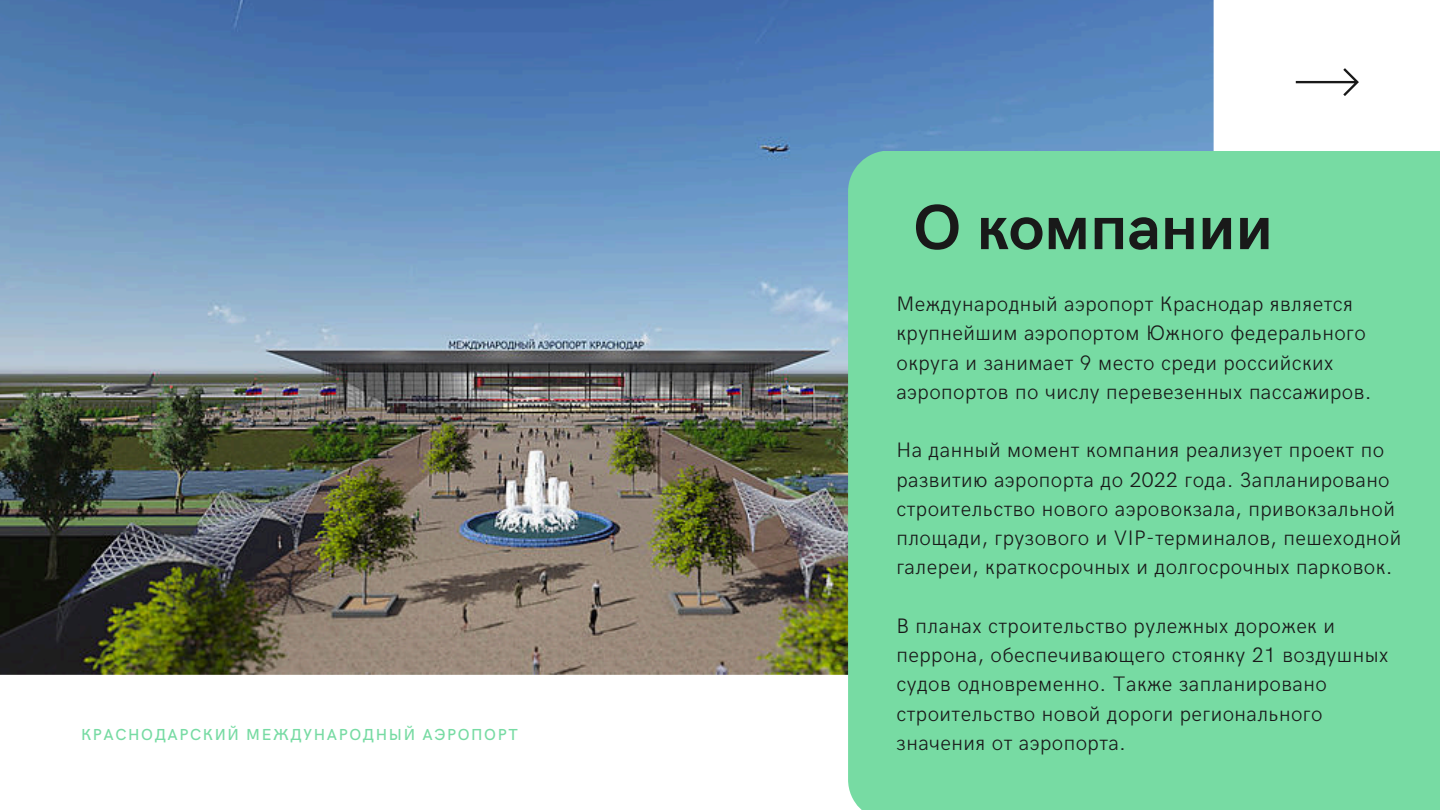
<style>
.page{position:relative;width:1440px;height:810px;background:#fff}
.page>*{position:absolute;margin:0;border:0;box-sizing:border-box;transform-origin:0 0}
.t1{font:700 64px "HK Grotesk";color:#191919}
.t2{font:300 21px/29.2px "HK Grotesk";letter-spacing:.02em;color:#191919}
.t3{font:500 16px "HK Grotesk";letter-spacing:.1em;color:#77dba3}
</style>
<div class="page">
<svg style="left:1296px;top:68px;width:63px;height:28px"></svg>
<img style="left:0;top:0;width:1214px;height:675px">
<div style="left:848px;top:151px;width:592px;height:659px;background:#77dba3"></div>
<h2 class="t3" style="left:81px;top:726px;width:438px">КРАСНОДАРСКИЙ МЕЖДУНАРОДНЫЙ АЭРОПОРТ</h2>
<p class="t1" style="left:913px;top:192px;width:352px">О компании</p>
<h1 class="t2" style="left:896px;top:290px;width:477px">Международны й аэропорт Краснодар является круп ней ш и м аэропортом Южного федерального округа и зани мает 9 место среди росси йских аэропортов по числу перевезенных пассажи ров.</h1>
<h2 class="t2" style="left:896px;top:436px;width:503px">На данны й момент компания реализует п роект по развити ю аэропорта до 2022 года. Заплани ровано строительство нового аэровокзала, привокзальной площади, грузового и VIP-терми налов, пешеходной галереи , краткосрочных и долгосрочных парковок.</h2>
<h2 class="t2" style="left:896px;top:612px;width:493px">В планах строительство рулежных дорожек и перрона, обеспечи вающего стоянку 21 воздуш ных судов одновременно. Также заплани ровано строительство новой дороги регионального значения от аэропорта.</h2>
</div>
